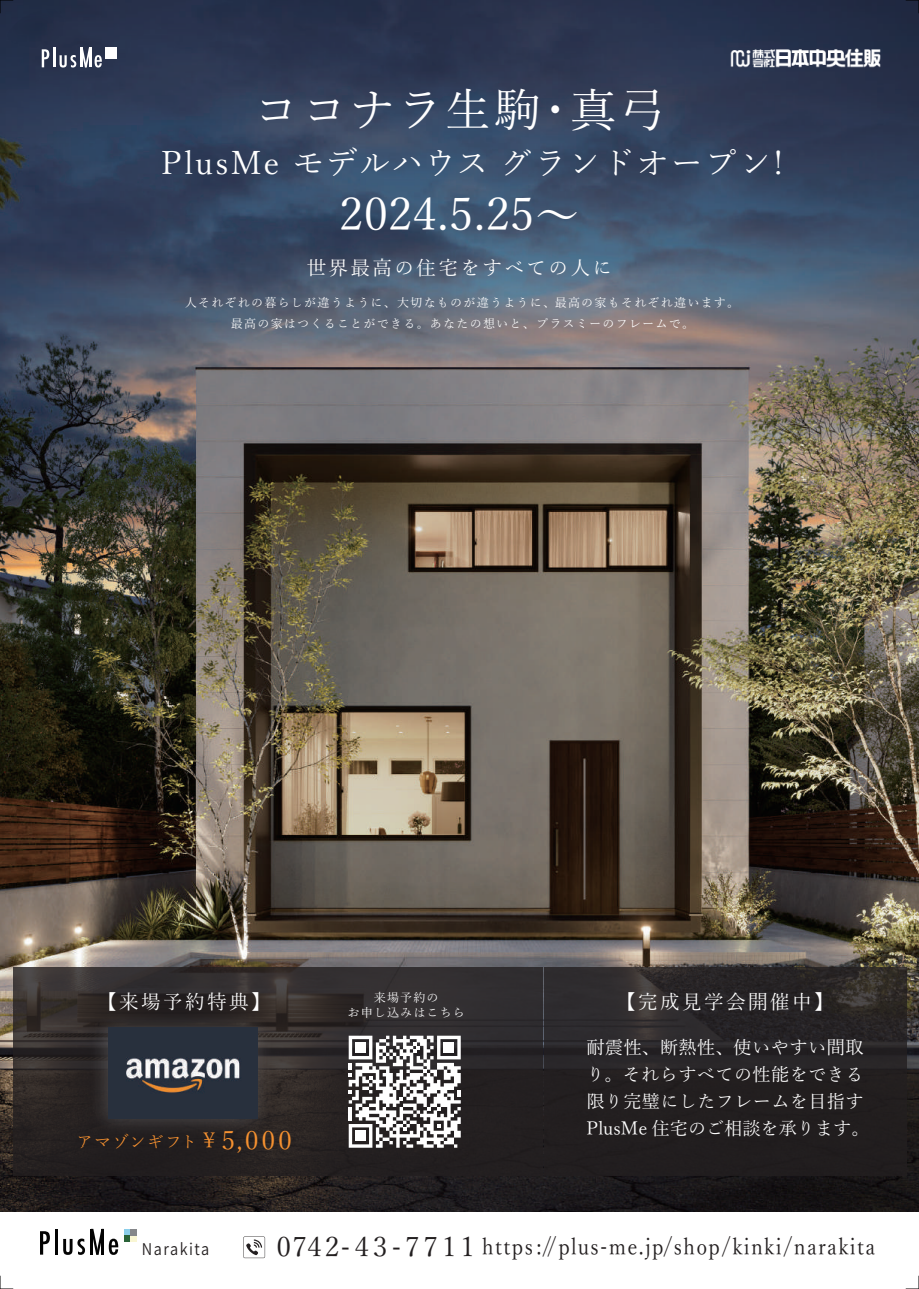
<style>
.page{position:relative;width:919px;height:1289px;background:#fff}
.page>*{position:absolute;margin:0;border:0;box-sizing:border-box;transform-origin:0 0}
.t1{font:46.2px "Yu Mincho";letter-spacing:.045em;color:#fff}
.t2{font:45px "Yu Mincho";color:#fff}
.t3{font:32.1px "Yu Mincho";letter-spacing:.065em;color:#fff}
.t4{font:22.5px "Yu Mincho";letter-spacing:.065em;color:#231f20;scale:.9 1}
.t5{font:19.65px "Yu Mincho";letter-spacing:.12em;color:#fff}
.t6{font:18.15px/27.2px "Yu Mincho";letter-spacing:.02em;color:#fff}
.t7{font:16.65px "Yu Mincho";letter-spacing:.055em;color:#f69130}
.t8{font:600 16.2px "Noto Sans CJ Kjp";letter-spacing:.105em;color:#231f20;scale:.9 1}
.t9{font:12.15px/14.9px "Yu Mincho";letter-spacing:.085em;color:#fff;text-align:center}
.t10{font:12px/21px "Yu Mincho";letter-spacing:.1em;color:#fff;text-align:center}
.s1{font-size:21.15px}
.s2{font-size:25.65px}
.s3{font-size:27.15px}
</style>
<div class="page">
<img style="left:0;top:0;width:918px;height:1211px">
<svg style="left:13px;top:967px;width:529px;height:208px;background:#2d2828"></svg>
<div style="left:544px;top:967px;width:362px;height:208px;background:linear-gradient(to bottom,#2e2b2c,#1e1a1c)"></div>
<svg style="left:243px;top:1236px;width:22px;height:22px"></svg>
<svg style="left:40px;top:1231px;width:10px;height:23px"></svg>
<hr style="left:55px;top:1228px;width:2px;height:26px;background:#030303">
<hr style="left:90px;top:1228px;width:3px;height:26px;background:#030303">
<svg style="left:63px;top:1238px;width:22px;height:16px"></svg>
<svg style="left:91px;top:1228px;width:27px;height:26px"></svg>
<div style="left:124px;top:1228px;width:7px;height:7px;background:#8bceea"></div>
<div style="left:124px;top:1235px;width:7px;height:6px;background:#2a6338"></div>
<svg style="left:131px;top:1235px;width:6px;height:6px"></svg>
<div style="left:131px;top:1228px;width:6px;height:7px;background:#85878a"></div>
<img style="left:0;top:0;width:168px;height:119px">
<svg style="left:42px;top:48px;width:74px;height:19px"></svg>
<img style="left:730px;top:47px;width:150px;height:21px">
<img style="left:82px;top:1001px;width:200px;height:143px">
<img style="left:109px;top:1026px;width:148px;height:92px">
<svg style="left:348px;top:1035px;width:112px;height:112px"></svg>
<svg style="left:0;top:1275px;width:13px;height:14px"></svg>
<svg style="left:0;top:0;width:13px;height:13px"></svg>
<svg style="left:905px;top:0;width:14px;height:13px"></svg>
<svg style="left:905px;top:1275px;width:14px;height:14px"></svg>
<h1 class="t1" style="left:253px;top:68px;width:414px">ココナラ生駒･真弓</h1>
<h3 class="t3" style="left:161px;top:134px;width:623px">PlusMe モデルハウス グランドオープン!</h3>
<h2 class="t2" style="left:339px;top:172px;width:242px">2024.5.25～</h2>
<h3 class="t5" style="left:306px;top:249px;width:307px">世界最高の住宅をすべての人に</h3>
<p class="t10" style="left:185px;top:290px;width:556px">人それぞれの暮らしが違うように、大切なものが違うように、最高の家もそれぞれ違います。最高の家はつくることができる。あなたの想いと、プラスミーのフレームで。</p>
<h3 class="t5" style="left:97px;top:983px;width:175px">【来場予約特典】</h3>
<h3 class="t7" style="left:77px;top:1126px;width:217px">アマゾンギフト <span class="s1">\</span> <span class="s2">5,000</span></h3>
<p class="t9" style="left:347px;top:989px;width:119px">来場予約の<br>お申し込みはこちら</p>
<h3 class="t5" style="left:616px;top:983px;width:219px">【完成見学会開催中】</h3>
<h3 class="t6" style="left:586px;top:1032px;width:284px">耐震性、断熱性、使いやすい間取り。それらすべての性能をできる限り完璧にしたフレームを目指す<br>PlusMe 住宅のご相談を承ります。</h3>
<h3 class="t8" style="left:142px;top:1239px;width:77px">Narakita</h3>
<h3 class="t4" style="left:276px;top:1225px;width:666px"><span class="s3">0742-43-7711</span> https://plus-me.jp/shop/kinki/narakita</h3>
</div>
